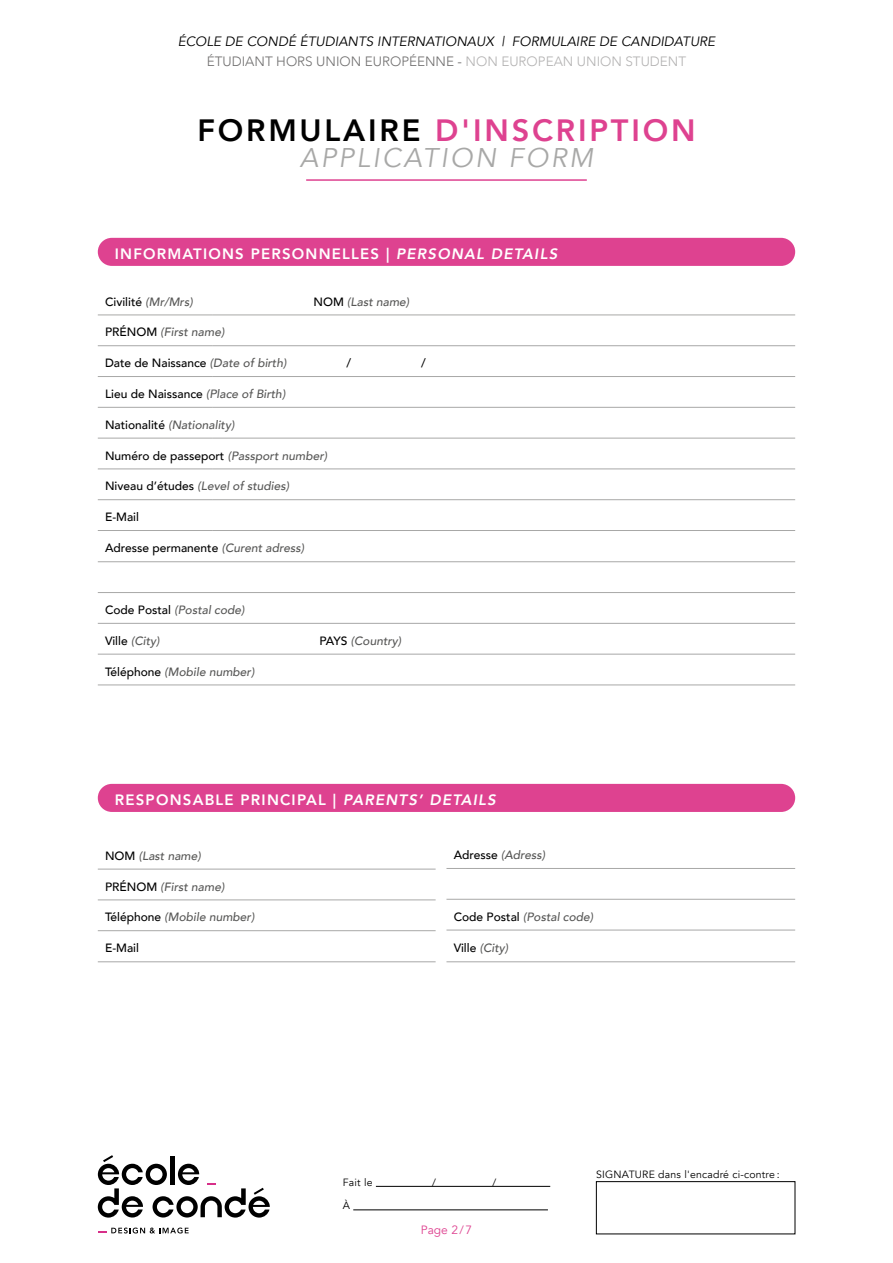
<style>
.page{position:relative;width:893px;height:1263px;background:#fff}
.page>*{position:absolute;margin:0;border:0;box-sizing:border-box;transform-origin:0 0}
.t1{font:800 30.75px "Avenir";letter-spacing:.09em;color:#de4290}
.t2{font:italic 27px "Avenir";letter-spacing:.09em;color:#a8a8a7}
.t3{font:800 15px "Avenir";letter-spacing:.08em;color:#fff}
.t4{font:italic 13.5px/19.2px "Avenir";color:#000;text-align:center}
.t5{font:italic 500 12px "Avenir";color:#575756}
.t6{font:500 12px "Avenir";color:#000}
.t7{font:12px "Avenir";color:#de4290}
.t8{font:10.5px "Avenir";letter-spacing:.02em;color:#000}
.s1{font-weight:300;font-style:normal;color:#706f6f}
.s2{font-weight:300;font-style:normal;color:#b3b2b2}
.s3{color:#000}
.s4{font-style:italic}
.s5{font-style:italic;color:#575756}
.s6{font-style:normal;color:#000}
</style>
<div class="page">
<hr style="left:376px;top:1186px;width:174px;height:1px;background:#000">
<hr style="left:353px;top:1209px;width:195px;height:1px;background:#000">
<div style="left:596px;top:1181px;width:199px;height:53px;border:1px solid #000"></div>
<svg style="left:98px;top:1155px;width:172px;height:62px"></svg>
<svg style="left:99px;top:1227px;width:90px;height:6px"></svg>
<hr style="left:98px;top:314px;width:115px;height:1px;background:#a8a8a7">
<hr style="left:213px;top:314px;width:582px;height:1px;background:#a8a8a7">
<hr style="left:98px;top:345px;width:115px;height:1px;background:#a8a8a7">
<hr style="left:213px;top:345px;width:582px;height:1px;background:#a8a8a7">
<hr style="left:98px;top:376px;width:115px;height:1px;background:#a8a8a7">
<hr style="left:213px;top:376px;width:582px;height:1px;background:#a8a8a7">
<hr style="left:98px;top:407px;width:115px;height:1px;background:#a8a8a7">
<hr style="left:213px;top:407px;width:582px;height:1px;background:#a8a8a7">
<hr style="left:98px;top:438px;width:115px;height:1px;background:#a8a8a7">
<hr style="left:213px;top:438px;width:582px;height:1px;background:#a8a8a7">
<hr style="left:98px;top:468px;width:115px;height:1px;background:#a8a8a7">
<hr style="left:213px;top:468px;width:582px;height:1px;background:#a8a8a7">
<hr style="left:98px;top:499px;width:115px;height:1px;background:#a8a8a7">
<hr style="left:213px;top:499px;width:582px;height:1px;background:#a8a8a7">
<hr style="left:98px;top:530px;width:115px;height:1px;background:#a8a8a7">
<hr style="left:213px;top:530px;width:582px;height:1px;background:#a8a8a7">
<hr style="left:98px;top:561px;width:697px;height:1px;background:#a8a8a7">
<hr style="left:98px;top:592px;width:697px;height:1px;background:#a8a8a7">
<hr style="left:98px;top:623px;width:697px;height:1px;background:#a8a8a7">
<hr style="left:98px;top:654px;width:697px;height:1px;background:#a8a8a7">
<hr style="left:98px;top:684px;width:697px;height:1px;background:#a8a8a7">
<div style="left:98px;top:238px;width:697px;height:28px;background:#de4290;border-radius:14px"></div>
<div style="left:98px;top:784px;width:697px;height:28px;background:#de4290;border-radius:14px"></div>
<hr style="left:98px;top:869px;width:338px;height:1px;background:#a8a8a7">
<hr style="left:98px;top:899px;width:338px;height:1px;background:#a8a8a7">
<hr style="left:98px;top:930px;width:338px;height:1px;background:#a8a8a7">
<hr style="left:98px;top:961px;width:338px;height:1px;background:#a8a8a7">
<hr style="left:446px;top:868px;width:349px;height:1px;background:#a8a8a7">
<hr style="left:446px;top:899px;width:349px;height:1px;background:#a8a8a7">
<hr style="left:446px;top:929px;width:349px;height:1px;background:#a8a8a7">
<hr style="left:446px;top:961px;width:349px;height:1px;background:#a8a8a7">
<hr style="left:306px;top:179px;width:281px;height:2px;background:#de4290">
<p class="t4" style="left:178px;top:32px;width:539px">ÉCOLE DE CONDÉ ÉTUDIANTS INTERNATIONAUX | FORMULAIRE DE CANDIDATURE<br><span class="s1">ÉTUDIANT HORS UNION EUROPÉENNE -</span> <span class="s2">NON EUROPEAN UNION STUDENT</span></p>
<h1 class="t1" style="left:197px;top:106px;width:500px"><span class="s3">FORMULAIRE</span> D'INSCRIPTION</h1>
<h2 class="t2" style="left:300px;top:142px;width:295px">APPLICATION FORM</h2>
<p class="t3" style="left:115px;top:242px;width:444px">INFORMATIONS PERSONNELLES | <span class="s4">PERSONAL DETAILS</span></p>
<p class="t6" style="left:105px;top:291px;width:89px">Civilité <span class="s5">(Mr/Mrs)</span></p>
<p class="t5" style="left:314px;top:294px;width:97px"><span class="s6">NOM</span> (Last name)</p>
<p class="t5" style="left:105px;top:325px;width:121px"><span class="s6">PRÉNOM</span> (First name)</p>
<p class="t6" style="left:105px;top:353px;width:183px">Date de Naissance <span class="s5">(Date of birth)</span></p>
<p class="t6" style="left:346px;top:353px;width:6px">/</p>
<p class="t6" style="left:421px;top:353px;width:6px">/</p>
<p class="t6" style="left:105px;top:383px;width:182px">Lieu de Naissance <span class="s5">(Place of Birth)</span></p>
<p class="t5" style="left:105px;top:417px;width:131px"><span class="s6">Nationalité</span> (Nationality)</p>
<p class="t6" style="left:105px;top:445px;width:224px">Numéro de passeport <span class="s5">(Passport number)</span></p>
<p class="t5" style="left:105px;top:479px;width:186px"><span class="s6">Niveau d’études</span> (Level of studies)</p>
<p class="t6" style="left:105px;top:506px;width:35px">E-Mail</p>
<p class="t6" style="left:105px;top:538px;width:200px">Adresse permanente <span class="s5">(Curent adress)</span></p>
<p class="t5" style="left:105px;top:603px;width:141px"><span class="s6">Code Postal</span> (Postal code)</p>
<p class="t5" style="left:105px;top:633px;width:56px"><span class="s6">Ville</span> (City)</p>
<p class="t5" style="left:320px;top:633px;width:83px"><span class="s6">PAYS</span> (Country)</p>
<p class="t5" style="left:105px;top:664px;width:151px"><span class="s6">Téléphone</span> (Mobile number)</p>
<p class="t3" style="left:115px;top:788px;width:382px">RESPONSABLE PRINCIPAL | <span class="s4">PARENTS’ DETAILS</span></p>
<p class="t5" style="left:105px;top:848px;width:97px"><span class="s6">NOM</span> (Last name)</p>
<p class="t5" style="left:105px;top:879px;width:121px"><span class="s6">PRÉNOM</span> (First name)</p>
<p class="t5" style="left:105px;top:910px;width:151px"><span class="s6">Téléphone</span> (Mobile number)</p>
<p class="t6" style="left:105px;top:938px;width:35px">E-Mail</p>
<p class="t5" style="left:454px;top:848px;width:93px"><span class="s6">Adresse</span> (Adress)</p>
<p class="t5" style="left:454px;top:909px;width:141px"><span class="s6">Code Postal</span> (Postal code)</p>
<p class="t5" style="left:454px;top:940px;width:56px"><span class="s6">Ville</span> (City)</p>
<p class="t8" style="left:343px;top:1176px;width:31px">Fait le</p>
<p class="t8" style="left:432px;top:1176px;width:5px">/</p>
<p class="t8" style="left:493px;top:1176px;width:5px">/</p>
<p class="t8" style="left:343px;top:1199px;width:9px">À</p>
<p class="t7" style="left:421px;top:1223px;width:53px">Page 2/7</p>
<p class="t8" style="left:596px;top:1167px;width:185px">SIGNATURE dans l'encadré ci-contre :</p>
</div>
